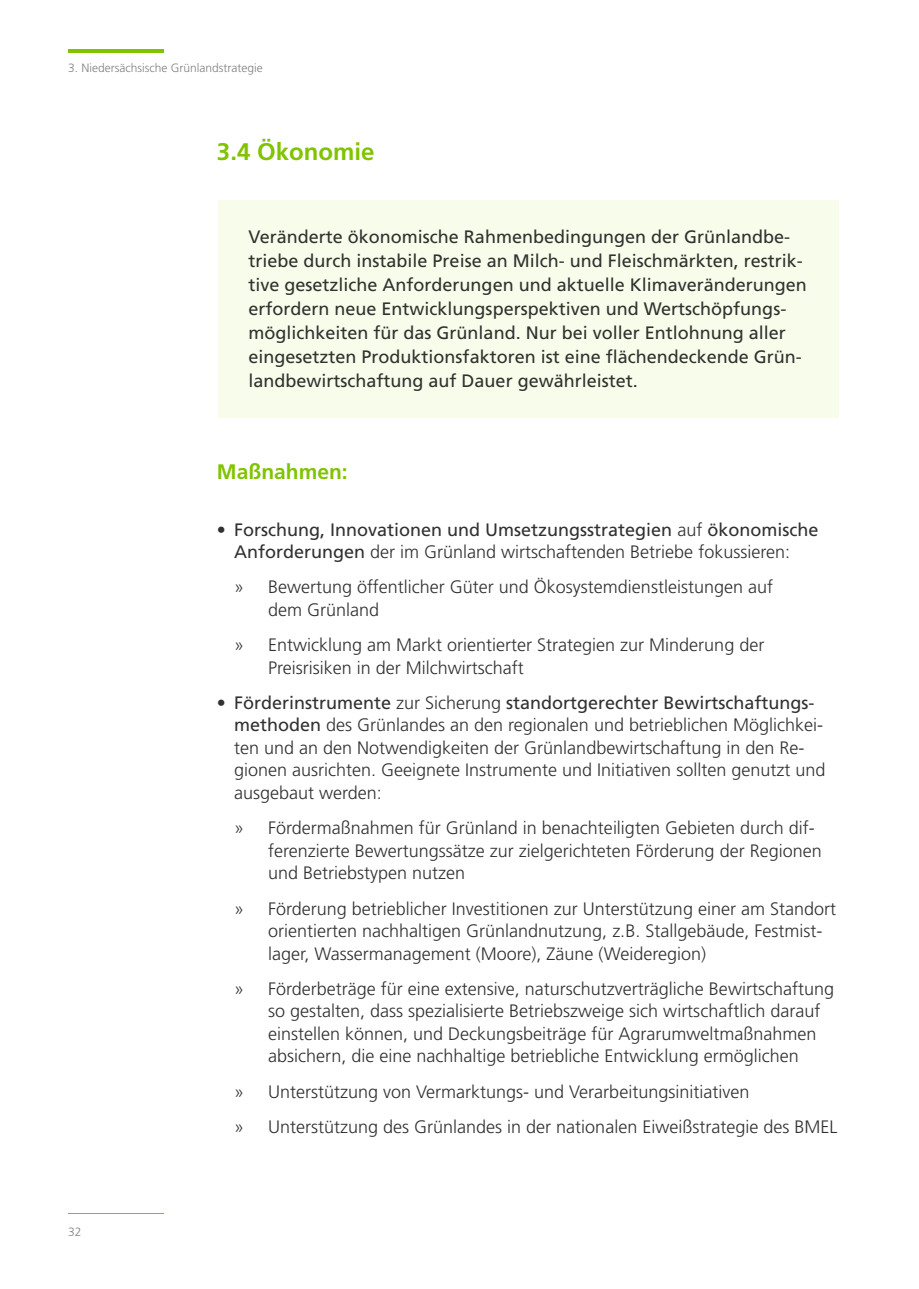
<style>
.page{position:relative;width:919px;height:1289px;background:#fff}
.page>*{position:absolute;margin:0;border:0;box-sizing:border-box;transform-origin:0 0}
.t1{font:700 24px "Frutiger LT Std";color:#80c400}
.t2{font:700 21px "Frutiger LT Std";color:#80c400}
.t3{font:300 18px/22.5px "Frutiger LT Std";color:#313130}
.t4{font:18px/24px "Frutiger LT Std";color:#313130}
.t5{font:300 12px "Frutiger LT Std";color:#818181}
.s1{font-weight:300}
.s2{font-weight:400}
</style>
<div class="page">
<hr style="left:68px;top:1212px;width:96px;height:1px;background:#80c400">
<hr style="left:68px;top:50px;width:96px;height:3px;background:#80c400">
<div style="left:219px;top:200px;width:619px;height:217px;background:#f7fdea"></div>
<p class="t5" style="left:68px;top:61px;width:196px">3. Niedersächsische Grünlandstrategie</p>
<h1 class="t1" style="left:217px;top:137px;width:159px">3.4 Ökonomie</h1>
<p class="t4" style="left:248px;top:225px;width:560px">Veränderte ökonomische Rahmenbedingungen der Grünlandbe&shy;triebe durch instabile Preise an Milch- und Fleischmärkten, restrik&shy;tive gesetzliche Anforderungen und aktuelle Klimaveränderungen erfordern neue Entwicklungsperspektiven und Wertschöpfungs&shy;möglichkeiten für das Grünland. Nur bei voller Entlohnung aller eingesetzten Produktionsfaktoren ist eine flächendeckende Grün&shy;landbewirtschaftung auf Dauer gewährleistet.</p>
<p class="t2" style="left:217px;top:459px;width:132px">Maßnahmen:</p>
<p class="t5" style="left:68px;top:1225px;width:15px">32</p>
<p class="t4" style="left:234px;top:518px;width:586px;line-height:22.5px;text-indent:-17px">• Forschung, Innovationen und Umsetzungsstrategien <span class="s1">auf</span> ökonomische<br>Anforderungen <span class="s1">der im Grünland wirtschaftenden Betriebe fokussieren:</span></p>
<p class="t3" style="left:268px;top:576px;width:506px;text-indent:-34px">» Bewertung öffentlicher Güter und Ökosystemdienstleistungen auf dem Grünland</p>
<p class="t3" style="left:268px;top:634px;width:498px;text-indent:-34px">» Entwicklung am Markt orientierter Strategien zur Minderung der<br>Preisrisiken in der Milchwirtschaft</p>
<p class="t3" style="left:234px;top:691px;width:593px;text-indent:-17px"><span class="s2">• Förderinstrumente</span> zur Sicherung <span class="s2">standortgerechter Bewirtschaftungs&shy;methoden</span> des Grünlandes an den regionalen und betrieblichen Möglichkei&shy;ten und an den Notwendigkeiten der Grünlandbewirtschaftung in den Re&shy;gionen ausrichten. Geeignete Instrumente und Initiativen sollten genutzt und ausgebaut werden:</p>
<p class="t3" style="left:268px;top:817px;width:555px;text-indent:-34px">» Fördermaßnahmen für Grünland in benachteiligten Gebieten durch dif&shy;ferenzierte Bewertungssätze zur zielgerichteten Förderung der Regionen und Betriebstypen nutzen</p>
<p class="t3" style="left:268px;top:897px;width:569px;text-indent:-34px">» Förderung betrieblicher Investitionen zur Unterstützung einer am Standort orientierten nachhaltigen Grünlandnutzung, z.B. Stallgebäude, Festmist&shy;lager, Wassermanagement (Moore), Zäune (Weideregion)</p>
<p class="t3" style="left:268px;top:977px;width:567px;text-indent:-34px">» Förderbeträge für eine extensive, naturschutzverträgliche Bewirtschaftung so gestalten, dass spezialisierte Betriebszweige sich wirtschaftlich darauf einstellen können, und Deckungsbeiträge für Agrarumweltmaßnahmen absichern, die eine nachhaltige betriebliche Entwicklung ermöglichen</p>
<p class="t3" style="left:234px;top:1074px;width:605px;line-height:35.2px">» Unterstützung von Vermarktungs- und Verarbeitungsinitiativen<br>» Unterstützung des Grünlandes in der nationalen Eiweißstrategie des BMEL</p>
</div>
